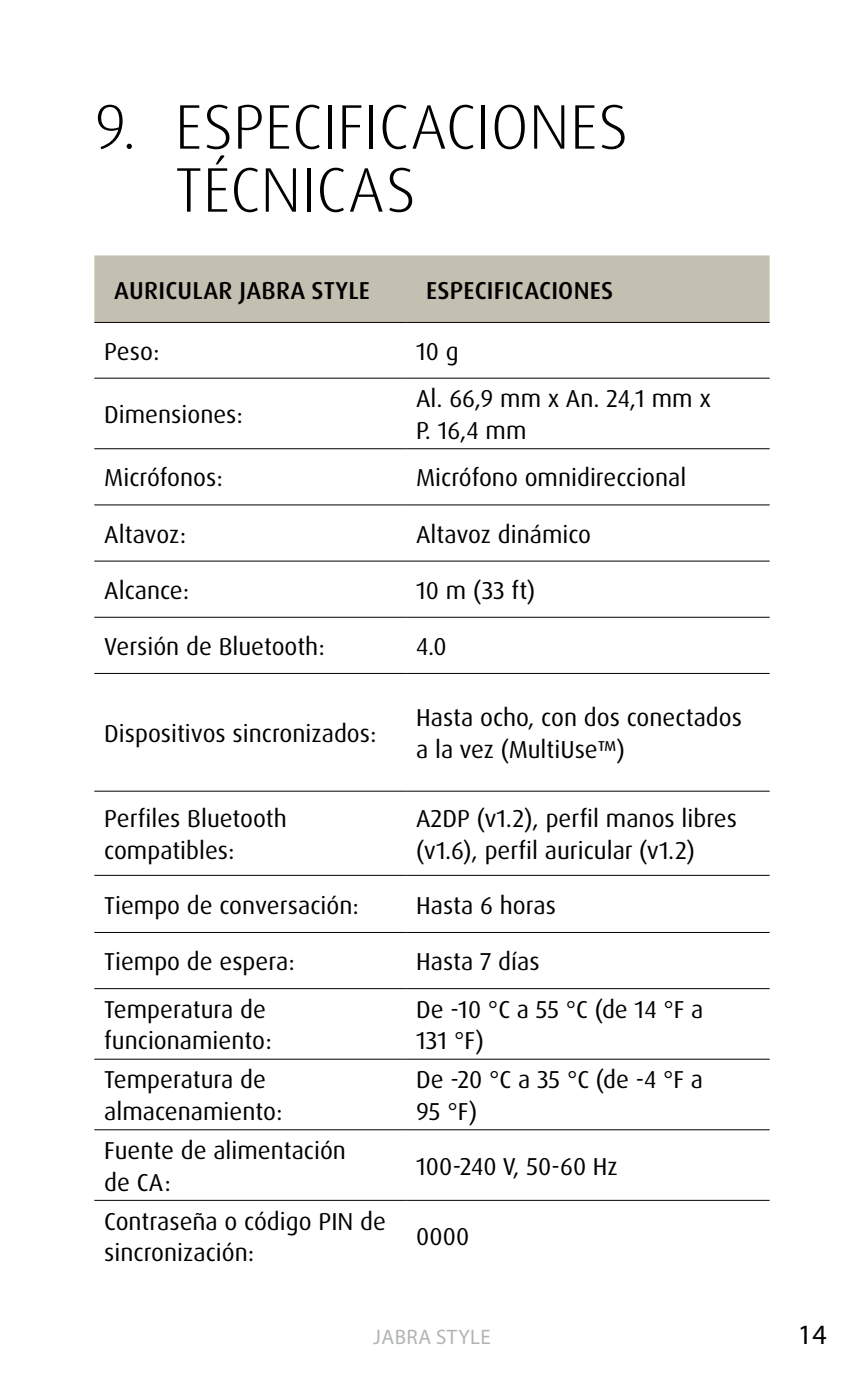
<style>
.page{position:relative;width:864px;height:1389px;background:#fff}
.page>*{position:absolute;margin:0;border:0;box-sizing:border-box;transform-origin:0 0}
.t1{font:300 63px/63px "Dax Pro";letter-spacing:.005em;color:#000}
.t2{font:28px "Myriad Pro";color:#000}
.t3{font:24.5px/31.5px "Dax Pro";color:#000}
.t4{font:500 24.5px "Dax Pro";letter-spacing:.01em;color:#000}
.t5{font:21px "Myriad Pro";letter-spacing:.02em;color:#b1b4b6}
</style>
<div class="page">
<div style="left:94px;top:255px;width:675px;height:67px;background:#c4c0b1"></div>
<svg style="left:94px;top:377px;width:675px;height:823px"></svg>
<hr style="left:94px;top:322px;width:312px;height:1px;background:#000">
<hr style="left:406px;top:322px;width:363px;height:1px;background:#000">
<hr style="left:94px;top:378px;width:312px;height:1px;background:#000">
<hr style="left:406px;top:378px;width:363px;height:1px;background:#000">
<hr style="left:94px;top:448px;width:312px;height:1px;background:#000">
<hr style="left:406px;top:448px;width:363px;height:1px;background:#000">
<hr style="left:94px;top:504px;width:312px;height:2px;background:#000">
<hr style="left:406px;top:504px;width:363px;height:2px;background:#000">
<hr style="left:94px;top:560px;width:312px;height:2px;background:#000">
<hr style="left:406px;top:560px;width:363px;height:2px;background:#000">
<hr style="left:94px;top:617px;width:312px;height:1px;background:#000">
<hr style="left:406px;top:617px;width:363px;height:1px;background:#000">
<hr style="left:94px;top:673px;width:312px;height:1px;background:#000">
<hr style="left:406px;top:673px;width:363px;height:1px;background:#000">
<hr style="left:94px;top:791px;width:312px;height:1px;background:#000">
<hr style="left:406px;top:791px;width:363px;height:1px;background:#000">
<hr style="left:94px;top:875px;width:312px;height:1px;background:#000">
<hr style="left:406px;top:875px;width:363px;height:1px;background:#000">
<hr style="left:94px;top:932px;width:312px;height:1px;background:#000">
<hr style="left:406px;top:932px;width:363px;height:1px;background:#000">
<hr style="left:94px;top:988px;width:312px;height:1px;background:#000">
<hr style="left:406px;top:988px;width:363px;height:1px;background:#000">
<hr style="left:94px;top:1059px;width:312px;height:1px;background:#000">
<hr style="left:406px;top:1059px;width:363px;height:1px;background:#000">
<hr style="left:94px;top:1129px;width:312px;height:1px;background:#000">
<hr style="left:406px;top:1129px;width:363px;height:1px;background:#000">
<hr style="left:94px;top:1200px;width:312px;height:1px;background:#000">
<hr style="left:406px;top:1200px;width:363px;height:1px;background:#000">
<h1 class="t1" style="left:175px;top:95px;width:421px;text-indent:-81px">9. ESPECIFICACIONES<br>TÉCNICAS</h1>
<p class="t4" style="left:114px;top:274px;width:257px">AURICULAR JABRA STYLE</p>
<p class="t4" style="left:426px;top:274px;width:188px">ESPECIFICACION ES</p>
<p class="t3" style="left:104px;top:336px;width:57px">Peso:</p>
<p class="t3" style="left:416px;top:336px;width:44px">10 g</p>
<p class="t3" style="left:104px;top:399px;width:140px">Dimensiones:</p>
<p class="t3" style="left:416px;top:383px;width:296px">Al. 66,9 mm x An. 24,1 mm x<br>P. 16,4 mm</p>
<p class="t3" style="left:104px;top:462px;width:120px">Micrófonos:</p>
<p class="t3" style="left:416px;top:462px;width:272px">Micrófono omnidireccional</p>
<p class="t3" style="left:104px;top:519px;width:83px">Altavoz:</p>
<p class="t3" style="left:416px;top:519px;width:176px">Altavoz dinámico</p>
<p class="t3" style="left:104px;top:575px;width:86px">Alcance:</p>
<p class="t3" style="left:416px;top:575px;width:121px">10 m (33 ft)</p>
<p class="t3" style="left:104px;top:631px;width:222px">Versión de Bluetooth:</p>
<p class="t3" style="left:416px;top:631px;width:32px">4.0</p>
<p class="t3" style="left:104px;top:718px;width:273px">Dispositivos sincronizados:</p>
<p class="t3" style="left:416px;top:702px;width:327px">Hasta ocho, con dos conectados a la vez (MultiUse™)</p>
<p class="t3" style="left:104px;top:803px;width:184px">Perfiles Bluetooth compatibles:</p>
<p class="t3" style="left:416px;top:803px;width:322px">A2DP (v1.2), perfil manos libres (v1.6), perfil auricular (v1.2)</p>
<p class="t3" style="left:104px;top:889px;width:256px">Tiempo de conversación:</p>
<p class="t3" style="left:416px;top:889px;width:141px">Hasta 6 horas</p>
<p class="t3" style="left:104px;top:946px;width:192px">Tiempo de espera:</p>
<p class="t3" style="left:416px;top:946px;width:125px">Hasta 7 días</p>
<p class="t3" style="left:104px;top:994px;width:169px">Temperatura de funcionamiento:</p>
<p class="t3" style="left:416px;top:994px;width:289px">De -10 °C a 55 °C (de 14 °F a<br>131 °F)</p>
<p class="t3" style="left:104px;top:1064px;width:180px">Temperatura de almacenamiento:</p>
<p class="t3" style="left:416px;top:1064px;width:288px">De -20 °C a 35 °C (de -4 °F a<br>95 °F)</p>
<p class="t3" style="left:104px;top:1135px;width:243px">Fuente de alimentación de CA:</p>
<p class="t3" style="left:416px;top:1151px;width:203px">100-240 V, 50-60 Hz</p>
<p class="t3" style="left:104px;top:1205px;width:283px">Contraseña o código PIN de sincronización:</p>
<p class="t3" style="left:416px;top:1221px;width:55px">0000</p>
<p class="t5" style="left:373px;top:1324px;width:119px">JABRA STYLE</p>
<p class="t2" style="left:797px;top:1317px;width:30px">14</p>
</div>
